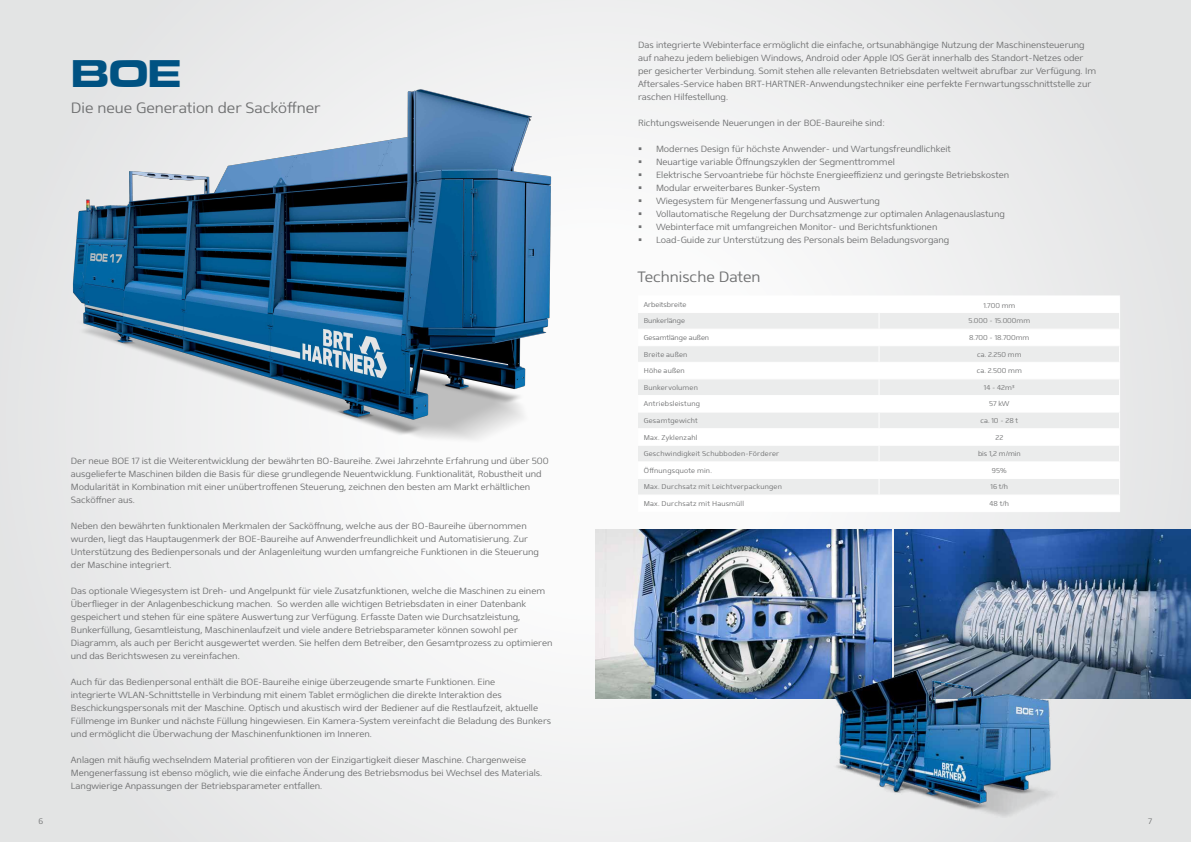
<style>
.page{position:relative;width:1191px;height:842px;background:#ebecec}
.page>*{position:absolute;margin:0;border:0;box-sizing:border-box;transform-origin:0 0}
.t1{font:700 expanded 40px "Eurostile MN";color:#005282}
.t2{font:300 15px "Mentone";color:#707172}
.t3{font:300 9px/13px "Mentone";color:#707172}
.t4{font:300 8px "Mentone";color:#707172}
.t5{font:300 7px "Mentone";letter-spacing:.025em;color:#707172}
.t6{font:300 7px "Mentone";color:#707172}
</style>
<div class="page">
<img style="left:72px;top:89px;width:620px;height:486px">
<img style="left:595px;top:529px;width:296px;height:169px">
<img style="left:894px;top:529px;width:297px;height:169px">
<img style="left:786px;top:629px;width:310px;height:189px">
<div style="left:638px;top:296px;width:481px;height:215px;background:#fff"></div>
<svg style="left:638px;top:313px;width:481px;height:181px"></svg>
<hr style="left:638px;top:295px;width:241px;height:1px;background:#fff">
<hr style="left:879px;top:295px;width:241px;height:1px;background:#fff">
<hr style="left:638px;top:312px;width:241px;height:1px;background:#fff">
<hr style="left:879px;top:312px;width:241px;height:1px;background:#fff">
<hr style="left:638px;top:329px;width:241px;height:1px;background:#fff">
<hr style="left:879px;top:329px;width:241px;height:1px;background:#fff">
<hr style="left:638px;top:345px;width:241px;height:1px;background:#fff">
<hr style="left:879px;top:345px;width:241px;height:1px;background:#fff">
<hr style="left:638px;top:362px;width:241px;height:1px;background:#fff">
<hr style="left:879px;top:362px;width:241px;height:1px;background:#fff">
<hr style="left:638px;top:378px;width:241px;height:1px;background:#fff">
<hr style="left:879px;top:378px;width:241px;height:1px;background:#fff">
<hr style="left:638px;top:395px;width:241px;height:1px;background:#fff">
<hr style="left:879px;top:395px;width:241px;height:1px;background:#fff">
<hr style="left:638px;top:412px;width:241px;height:1px;background:#fff">
<hr style="left:879px;top:412px;width:241px;height:1px;background:#fff">
<hr style="left:638px;top:428px;width:241px;height:1px;background:#fff">
<hr style="left:879px;top:428px;width:241px;height:1px;background:#fff">
<hr style="left:638px;top:445px;width:241px;height:1px;background:#fff">
<hr style="left:879px;top:445px;width:241px;height:1px;background:#fff">
<hr style="left:638px;top:461px;width:241px;height:1px;background:#fff">
<hr style="left:879px;top:461px;width:241px;height:1px;background:#fff">
<hr style="left:638px;top:478px;width:241px;height:1px;background:#fff">
<hr style="left:879px;top:478px;width:241px;height:1px;background:#fff">
<hr style="left:638px;top:494px;width:241px;height:1px;background:#fff">
<hr style="left:879px;top:494px;width:241px;height:1px;background:#fff">
<svg style="left:878px;top:296px;width:1px;height:215px"></svg>
<svg style="left:1119px;top:296px;width:1px;height:215px"></svg>
<hr style="left:638px;top:511px;width:241px;height:1px;background:#fff">
<hr style="left:879px;top:511px;width:241px;height:1px;background:#fff">
<h1 class="t1" style="left:71px;top:51px;width:112px">BOE</h1>
<h2 class="t2" style="left:71px;top:99px;width:251px">Die neue Generation der Sacköffner</h2>
<p class="t3" style="left:71px;top:455px;width:479px">Der neue BOE 17 ist die Weiterentwicklung der bewährten BO-Baureihe. Zwei Jahrzehnte Erfahrung und über 500 ausgelieferte Maschinen bilden die Basis für diese grundlegende Neuentwicklung. Funktionalität, Robustheit und Modularität in Kombination mit einer unübertroffenen Steuerung, zeichnen den besten am Markt erhältlichen Sacköffner aus.</p>
<p class="t3" style="left:71px;top:520px;width:469px">Neben den bewährten funktionalen Merkmalen der Sacköffnung, welche aus der BO-Baureihe übernommen wurden, liegt das Hauptaugenmerk der BOE-Baureihe auf Anwenderfreundlichkeit und Automatisierung. Zur Unterstützung des Bedienpersonals und der Anlagenleitung wurden umfangreiche Funktionen in die Steuerung der Maschine integriert.</p>
<p class="t3" style="left:71px;top:585px;width:483px">Das optionale Wiegesystem ist Dreh- und Angelpunkt für viele Zusatzfunktionen, welche die Maschinen zu einem Überflieger in der Anlagenbeschickung machen. So werden alle wichtigen Betriebsdaten in einer Datenbank gespeichert und stehen für eine spätere Auswertung zur Verfügung. Erfasste Daten wie Durchsatzleistung, Bunkerfüllung, Gesamtleistung, Maschinenlaufzeit und viele andere Betriebsparameter können sowohl per Diagramm, als auch per Bericht ausgewertet werden. Sie helfen dem Betreiber, den Gesamtprozess zu optimieren und das Berichtswesen zu vereinfachen.</p>
<p class="t3" style="left:71px;top:676px;width:482px">Auch für das Bedienpersonal enthält die BOE-Baureihe einige überzeugende smarte Funktionen. Eine<br>integrierte WLAN-Schnittstelle in Verbindung mit einem Tablet ermöglichen die direkte Interaktion des Beschickungspersonals mit der Maschine. Optisch und akustisch wird der Bediener auf die Restlaufzeit, aktuelle Füllmenge im Bunker und nächste Füllung hingewiesen. Ein Kamera-System vereinfacht die Beladung des Bunkers und ermöglicht die Überwachung der Maschinenfunktionen im Inneren.</p>
<p class="t3" style="left:71px;top:754px;width:473px">Anlagen mit häufig wechselndem Material profitieren von der Einzigartigkeit dieser Maschine. Chargenweise<br>Mengenerfassung ist ebenso möglich, wie die einfache Änderung des Betriebsmodus bei Wechsel des Materials.<br>Langwierige Anpassungen der Betriebsparameter entfallen.</p>
<p class="t3" style="left:638px;top:39px;width:459px">Das integrierte Webinterface ermöglicht die einfache, ortsunabhängige Nutzung der Maschinensteuerung auf nahezu jedem beliebigen Windows, Android oder Apple IOS Gerät innerhalb des Standort-Netzes oder per gesicherter Verbindung. Somit stehen alle relevanten Betriebsdaten weltweit abrufbar zur Verfügung. Im Aftersales-Service haben BRT-HARTNER-Anwendungstechniker eine perfekte Fernwartungsschnittstelle zur raschen Hilfestellung.</p>
<p class="t3" style="left:638px;top:117px;width:248px">Richtungsweisende Neuerungen in der BOE-Baureihe sind:</p>
<p class="t3" style="left:656px;top:143px;width:354px">Modernes Design für höchste Anwender- und Wartungsfreundlichkeit<br>Neuartige variable Öffnungszyklen der Segmenttrommel<br>Elektrische Servoantriebe für höchste Energieeffizienz und geringste Betriebskosten Modular erweiterbares Bunker-System<br>Wiegesystem für Mengenerfassung und Auswertung<br>Vollautomatische Regelung der Durchsatzmenge zur optimalen Anlagenauslastung Webinterface mit umfangreichen Monitor- und Berichtsfunktionen<br>Load-Guide zur Unterstützung des Personals beim Beladungsvorgang</p>
<h2 class="t2" style="left:637px;top:268px;width:124px">Technische Daten</h2>
<p class="t6" style="left:643px;top:300px;width:44px">Arbeitsbreite</p>
<p class="t5" style="left:983px;top:301px;width:34px">1.700 mm</p>
<p class="t6" style="left:643px;top:317px;width:43px">Bunkerlänge</p>
<p class="t6" style="left:968px;top:317px;width:63px">5.000 - 15.000mm</p>
<p class="t6" style="left:643px;top:333px;width:67px">Gesamtlänge außen</p>
<p class="t6" style="left:969px;top:333px;width:62px">8.700 - 18.700mm</p>
<p class="t5" style="left:643px;top:350px;width:45px">Breite außen</p>
<p class="t5" style="left:977px;top:350px;width:46px">ca. 2.250 mm</p>
<p class="t5" style="left:643px;top:367px;width:43px">Höhe außen</p>
<p class="t5" style="left:976px;top:367px;width:46px">ca. 2.500 mm</p>
<p class="t5" style="left:643px;top:383px;width:56px">Bunkervolumen</p>
<p class="t5" style="left:984px;top:383px;width:32px">14 - 42m³</p>
<p class="t5" style="left:643px;top:400px;width:58px">Antriebsleistung</p>
<p class="t5" style="left:989px;top:400px;width:22px">57 kW</p>
<p class="t5" style="left:643px;top:416px;width:56px">Gesamtgewicht</p>
<p class="t5" style="left:980px;top:416px;width:39px">ca. 10 - 28 t</p>
<p class="t5" style="left:643px;top:433px;width:55px">Max. Zyklenzahl</p>
<p class="t5" style="left:995px;top:433px;width:9px">22</p>
<p class="t5" style="left:643px;top:449px;width:137px">Geschwindigkeit Schubboden-Förderer</p>
<p class="t5" style="left:978px;top:449px;width:44px">bis 1,2 m/min</p>
<p class="t5" style="left:643px;top:466px;width:70px">Öffnungsquote min.</p>
<p class="t5" style="left:992px;top:466px;width:16px">95%</p>
<p class="t5" style="left:643px;top:483px;width:140px">Max. Durchsatz mit Leichtverpackungen</p>
<p class="t5" style="left:990px;top:483px;width:19px">16 t/h</p>
<p class="t5" style="left:643px;top:499px;width:102px">Max. Durchsatz mit Hausmüll</p>
<p class="t5" style="left:989px;top:499px;width:21px">48 t/h</p>
<p class="t4" style="left:39px;top:816px;width:6px">6</p>
<p class="t4" style="left:1148px;top:816px;width:5px">7</p>
</div>
